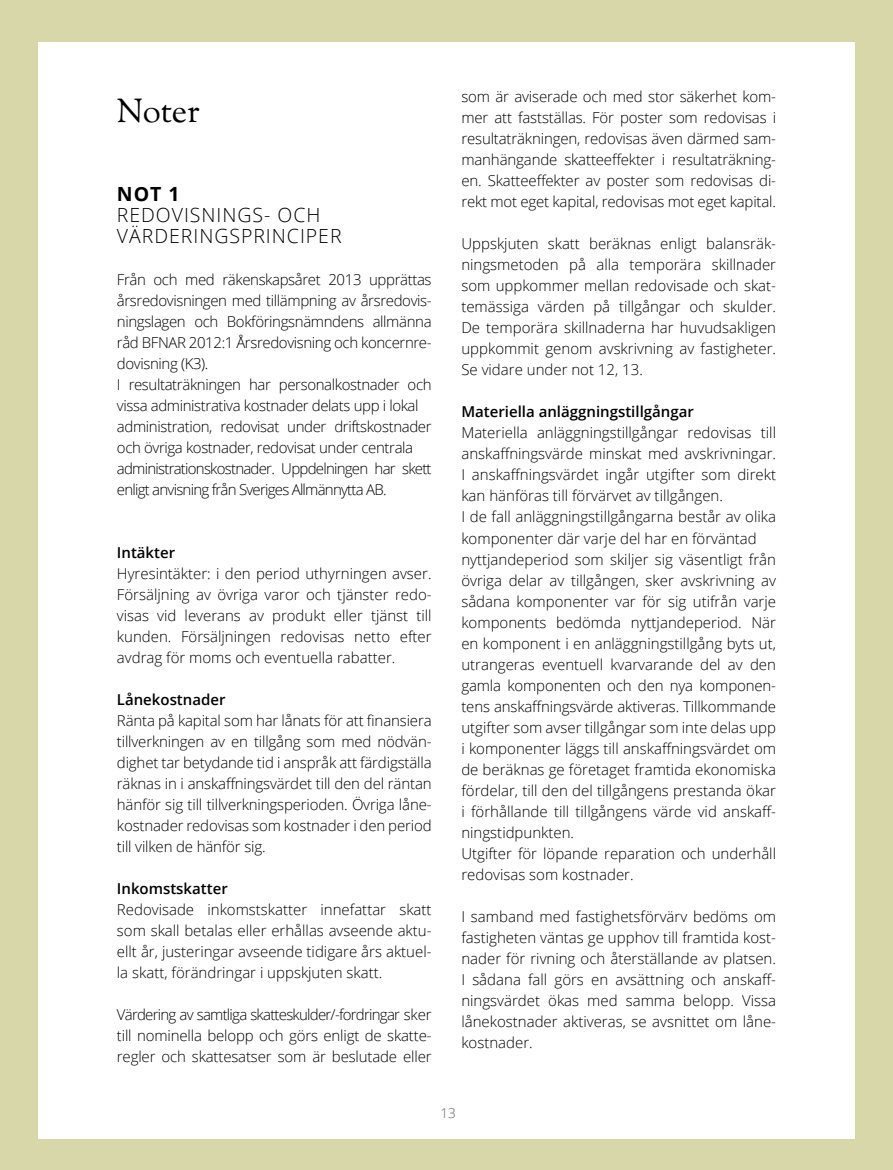
<style>
.page{position:relative;width:893px;height:1170px;background:#fff}
.page>*{position:absolute;margin:0;border:0;box-sizing:border-box;transform-origin:0 0}
.t1{font:33px "Sorts Mill Goudy";letter-spacing:-.005em;color:#000}
.t2{font:300 19.5px/21px "Open Sans";letter-spacing:.05em;color:#000}
.t3{font:700 19.5px "Open Sans";color:#000}
.t4{font:300 15px/21px "Open Sans";color:#000;text-align:justify}
.t5{font:300 15px/21px "Open Sans";letter-spacing:-.025em;color:#000}
.t6{font:600 15px "Open Sans";color:#000}
.t7{font:300 13.5px "Open Sans";color:#646363}
</style>
<div class="page">
<div style="left:0;top:0;width:893px;height:1169px;background:#d8d7aa"></div>
<div style="left:38px;top:42px;width:817px;height:1096px;background:#fff"></div>
<h1 class="t1" style="left:117px;top:91px;width:84px">Noter</h1>
<h2 class="t3" style="left:117px;top:180px;width:64px">NOT 1</h2>
<h2 class="t2" style="left:117px;top:203px;width:226px">REDOVISNINGS- OCH<br>VÄRDERINGSPRINCIPER</h2>
<p class="t5" style="left:117px;top:268px;width:316px">Från och med räkenskapsåret 2013 upprättas årsredovisningen med tillämpning av årsredovis&shy;ningslagen och Bokföringsnämndens allmänna råd BFNAR 2012:1 Årsredovisning och koncernre&shy;dovisning (K3).<br>I resultaträkningen har personalkostnader och vissa administrativa kostnader delats upp i lokal administration, redovisat under driftskostnader och övriga kostnader, redovisat under centrala administrationskostnader. Uppdelningen har skett enligt anvisning från Sveriges Allmännytta AB.</p>
<p class="t6" style="left:117px;top:542px;width:60px">Intäkter</p>
<p class="t4" style="left:117px;top:562px;width:316px">Hyresintäkter: i den period uthyrningen avser.<br>Försäljning av övriga varor och tjänster redo&shy;visas vid leverans av produkt eller tjänst till kunden. Försäljningen redovisas netto efter avdrag för moms och eventuella rabatter.</p>
<p class="t6" style="left:117px;top:689px;width:110px">Lånekostnader</p>
<p class="t4" style="left:117px;top:709px;width:316px">Ränta på kapital som har lånats för att finansiera tillverkningen av en tillgång som med nödvän&shy;dighet tar betydande tid i anspråk att färdigställa räknas in i anskaffningsvärdet till den del räntan hänför sig till tillverkningsperioden. Övriga låne&shy;kostnader redovisas som kostnader i den period till vilken de hänför sig.</p>
<p class="t6" style="left:117px;top:878px;width:112px">Inkomstskatter</p>
<p class="t4" style="left:117px;top:898px;width:316px">Redovisade inkomstskatter innefattar skatt som skall betalas eller erhållas avseende aktu&shy;ellt år, justeringar avseende tidigare års aktuel&shy;la skatt, förändringar i uppskjuten skatt.</p>
<p class="t4" style="left:117px;top:1003px;width:316px">Värdering av samtliga skatteskulder/-fordringar sker till nominella belopp och görs enligt de skatte&shy;regler och skattesatser som är beslutade eller</p>
<p class="t4" style="left:461px;top:86px;width:316px">som är aviserade och med stor säkerhet kom&shy;mer att fastställas. För poster som redovisas i resultaträkningen, redovisas även därmed sam&shy;manhängande skatteeffekter i resultaträkning&shy;en. Skatteeffekter av poster som redovisas di&shy;rekt mot eget kapital, redovisas mot eget kapital.</p>
<p class="t4" style="left:461px;top:233px;width:316px">Uppskjuten skatt beräknas enligt balansräk&shy;ningsmetoden på alla temporära skillnader som uppkommer mellan redovisade och skat&shy;temässiga värden på tillgångar och skulder.<br>De temporära skillnaderna har huvudsakligen uppkommit genom avskrivning av fastigheter.<br>Se vidare under not 12, 13.</p>
<p class="t6" style="left:461px;top:401px;width:234px">Materiella anläggningstillgångar</p>
<p class="t4" style="left:461px;top:422px;width:316px;text-align:left">Materiella anläggningstillgångar redovisas till anskaffningsvärde minskat med avskrivningar.<br>I anskaffningsvärdet ingår utgifter som direkt kan hänföras till förvärvet av tillgången.<br>I de fall anläggningstillgångarna består av olika komponenter där varje del har en förväntad nyttjandeperiod som skiljer sig väsentligt från övriga delar av tillgången, sker avskrivning av sådana komponenter var för sig utifrån varje komponents bedömda nyttjandeperiod. När en komponent i en anläggningstillgång byts ut, utrangeras eventuell kvarvarande del av den gamla komponenten och den nya komponen&shy;tens anskaffningsvärde aktiveras. Tillkommande utgifter som avser tillgångar som inte delas upp i komponenter läggs till anskaffningsvärdet om de beräknas ge företaget framtida ekonomiska fördelar, till den del tillgångens prestanda ökar i förhållande till tillgångens värde vid anskaff&shy;ningstidpunkten.<br>Utgifter för löpande reparation och underhåll redovisas som kostnader.</p>
<p class="t4" style="left:461px;top:905px;width:316px">I samband med fastighetsförvärv bedöms om fastigheten väntas ge upphov till framtida kost&shy;nader för rivning och återställande av platsen.<br>I sådana fall görs en avsättning och anskaff&shy;ningsvärdet ökas med samma belopp. Vissa lånekostnader aktiveras, se avsnittet om låne&shy;kostnader.</p>
<p class="t7" style="left:441px;top:1103px;width:17px">13</p>
</div>
